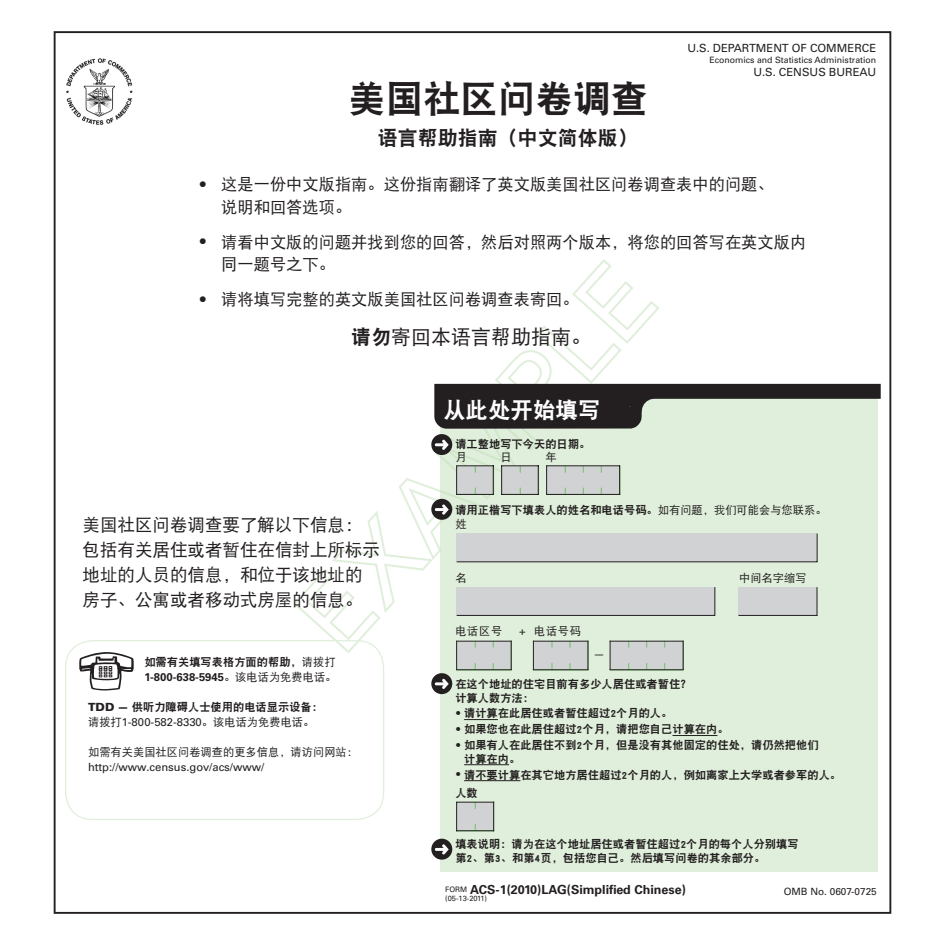
<style>
.page{position:relative;width:945px;height:945px;background:#fff}
.page>*{position:absolute;margin:0;border:0;box-sizing:border-box;transform-origin:0 0}
.t1{font:37.5px "DFP Hei W9";color:#231f20}
.t2{font:22.5px "DFP Hei W9";color:#fff}
.t3{font:20px "DFP Hei W9";color:#231f20}
.t4{font:20px "DFP Hei W5";color:#231f20}
.t5{font:17.5px/25px "DFP Hei W5";color:#231f20}
.t6{font:16.25px/22.5px "DFP Hei W5";color:#231f20}
.t7{font:700 12.5px "Univers LT Std";color:#231f20}
.t8{font:11.25px/13.2px "DFP Hei W9";color:#231f20}
.t9{font:11.25px "Univers LT Std";color:#231f20}
.t10{font:11.25px "DFP Hei W5";color:#231f20}
.t11{font:700 11.25px "Univers LT Std";color:#231f20}
.t12{font:10px "Univers LT Std";color:#231f20}
.t13{font:8.75px "Univers LT Std";color:#231f20}
.t14{font:7.5px "Univers LT Std";letter-spacing:-.035em;color:#231f20}
.s1{font-family:"Helvetica Neue LT Std";font-weight:700;font-style:italic}
.s2{font-family:"DFP Hei W9"}
.s3{font-family:"DFP Hei W5"}
.s4{font-family:"DFP Hei W5";font-weight:400}
.s5{font-family:"Univers LT Std";font-weight:900}
.s6{font-family:"Univers LT Std"}
.s7{font-weight:400;font-size:7.5px}
</style>
<div class="page">
<div style="left:440px;top:397px;width:438px;height:475px;background:#e0efdb"></div>
<svg style="left:293px;top:259px;width:366px;height:394px"></svg>
<div style="left:65px;top:640px;width:319px;height:180px;border:1px solid #e0efdb;border-radius:27px"></div>
<svg style="left:431px;top:434px;width:21px;height:21px"></svg>
<div style="left:431px;top:673px;width:21px;height:21px;background:#231f20;border-radius:50%"></div>
<svg style="left:435px;top:679px;width:14px;height:10px"></svg>
<div style="left:431px;top:839px;width:21px;height:21px;background:#231f20;border-radius:50%"></div>
<svg style="left:435px;top:844px;width:14px;height:11px"></svg>
<hr style="left:457px;top:562px;width:360px;height:1px;background:#231f20">
<div style="left:457px;top:587px;width:258px;height:28px;background:#d1d2d4"></div>
<hr style="left:457px;top:615px;width:258px;height:1px;background:#231f20">
<svg style="left:715px;top:587px;width:1px;height:28px"></svg>
<div style="left:738px;top:587px;width:79px;height:28px;background:#d1d2d4"></div>
<hr style="left:738px;top:615px;width:79px;height:1px;background:#231f20">
<svg style="left:817px;top:587px;width:1px;height:28px"></svg>
<svg style="left:431px;top:499px;width:21px;height:21px"></svg>
<hr style="left:464px;top:719px;width:34px;height:1px;background:#231f20">
<hr style="left:672px;top:735px;width:45px;height:1px;background:#231f20">
<hr style="left:464px;top:764px;width:45px;height:1px;background:#231f20">
<hr style="left:464px;top:780px;width:56px;height:1px;background:#231f20">
<img style="left:73px;top:645px;width:61px;height:46px">
<img style="left:66px;top:58px;width:67px;height:67px">
<svg style="left:434px;top:384px;width:447px;height:178px"></svg>
<hr style="left:502px;top:494px;width:36px;height:1px;background:#231f20">
<hr style="left:502px;top:466px;width:36px;height:1px;background:#231f20">
<div style="left:610px;top:641px;width:73px;height:29px;background:#d1d2d4"></div>
<hr style="left:610px;top:670px;width:74px;height:1px;background:#6fc165">
<svg style="left:683px;top:641px;width:1px;height:29px"></svg>
<svg style="left:610px;top:642px;width:1px;height:27px"></svg>
<div style="left:533px;top:641px;width:55px;height:29px;background:#d1d2d4"></div>
<hr style="left:533px;top:670px;width:56px;height:1px;background:#6fc165">
<svg style="left:588px;top:641px;width:1px;height:29px"></svg>
<svg style="left:533px;top:642px;width:1px;height:27px"></svg>
<hr style="left:610px;top:641px;width:73px;height:1px;background:#231f20">
<hr style="left:610px;top:669px;width:73px;height:1px;background:#231f20">
<hr style="left:533px;top:669px;width:55px;height:1px;background:#231f20">
<hr style="left:533px;top:641px;width:55px;height:1px;background:#231f20">
<div style="left:457px;top:802px;width:37px;height:29px;background:#d1d2d4"></div>
<hr style="left:457px;top:831px;width:37px;height:1px;background:#6fc165">
<svg style="left:456px;top:802px;width:1px;height:29px"></svg>
<svg style="left:493px;top:803px;width:1px;height:27px"></svg>
<hr style="left:457px;top:802px;width:37px;height:1px;background:#231f20">
<hr style="left:457px;top:830px;width:37px;height:1px;background:#231f20">
<div style="left:457px;top:641px;width:54px;height:29px;background:#d1d2d4"></div>
<hr style="left:457px;top:670px;width:55px;height:1px;background:#6fc165">
<svg style="left:511px;top:641px;width:1px;height:29px"></svg>
<svg style="left:456px;top:641px;width:1px;height:29px"></svg>
<hr style="left:457px;top:669px;width:54px;height:1px;background:#231f20">
<hr style="left:457px;top:641px;width:54px;height:1px;background:#231f20">
<p class="t9" style="left:688px;top:41px;width:190px">U.S. DEPARTMENT OF COMMERCE</p>
<p class="t13" style="left:709px;top:55px;width:168px">Economics and Statistics Administration</p>
<p class="t9" style="left:754px;top:65px;width:124px">U.S. CENSUS BUREAU</p>
<h1 class="t1" style="left:348px;top:78px;width:301px">美国社区问卷调查</h1>
<h3 class="t3" style="left:378px;top:127px;width:261px">语言帮助指南（中文简体版）</h3>
<h3 class="t6" style="left:221px;top:173px;width:554px;text-indent:-23px"><span class="s1">•</span> 这是一份中文版指南。这份指南翻译了英文版美国社区问卷调查表中的问题、说明和回答选项。</h3>
<h3 class="t6" style="left:221px;top:231px;width:587px;text-indent:-23px"><span class="s1">•</span> 请看中文版的问题并找到您的回答，然后对照两个版本，将您的回答写在英文版内同一题号之下。</h3>
<h3 class="t6" style="left:199px;top:288px;width:382px"><span class="s1">•</span> 请将填写完整的英文版美国社区问卷调查表寄回。</h3>
<h3 class="t4" style="left:351px;top:326px;width:241px"><span class="s2">请勿</span>寄回本语言帮助指南。</h3>
<h2 class="t2" style="left:443px;top:398px;width:159px">从此处开始填写</h2>
<h3 class="t5" style="left:82px;top:512px;width:299px">美国社区问卷调查要了解以下信息：包括有关居住或者暂住在信封上所标示地址的人员的信息，和位于该地址的房子、公寓或者移动式房屋的信息。</h3>
<p class="t8" style="left:144px;top:655px;width:193px">如需有关填写表格方面的帮助，<span class="s3">请拨打</span></p>
<p class="t11" style="left:144px;top:670px;width:194px">1-800-638-5945<span class="s4">。该电话为免费电话。</span></p>
<p class="t8" style="left:88px;top:700px;width:237px"><span class="s5">TDD —</span> 供听力障碍人士使用的电话显示设备：</p>
<p class="t9" style="left:88px;top:715px;width:228px"><span class="s3">请拨打</span>1-800-582-8330<span class="s3">。该电话为免费电话。</span></p>
<p class="t10" style="left:88px;top:746px;width:271px">如需有关美国社区问卷调查的更多信息，请访问网站：</p>
<p class="t9" style="left:88px;top:760px;width:178px">http://www.census.gov/acs/www/</p>
<p class="t8" style="left:455px;top:437px;width:136px">请工整地写下今天的日期。</p>
<p class="t10" style="left:455px;top:451px;width:13px">月</p>
<p class="t10" style="left:500px;top:451px;width:13px">日</p>
<p class="t10" style="left:545px;top:451px;width:13px">年</p>
<p class="t8" style="left:455px;top:503px;width:373px">请用正楷写下填表人的姓名和电话号码。<span class="s3">如有问题，我们可能会与您联系。</span></p>
<p class="t10" style="left:455px;top:518px;width:13px">姓</p>
<p class="t10" style="left:455px;top:572px;width:13px">名</p>
<p class="t10" style="left:739px;top:572px;width:69px">中间名字缩写</p>
<p class="t10" style="left:455px;top:625px;width:49px">电话区号</p>
<p class="t10" style="left:519px;top:625px;width:63px"><span class="s6">+</span> 电话号码</p>
<p class="t9" style="left:593px;top:648px;width:13px">—</p>
<p class="t8" style="left:455px;top:677px;width:238px">在这个地址的住宅目前有多少人居住或者暂住？计算人数方法：</p>
<p class="t8" style="left:455px;top:707px;width:219px"><span class="s1">•</span> 请计算在此居住或者暂住超过2个月的人。</p>
<p class="t8" style="left:455px;top:723px;width:275px"><span class="s1">•</span> 如果您也在此居住超过2个月，请把您自己计算在内。</p>
<p class="t8" style="left:464px;top:739px;width:356px;text-indent:-9px"><span class="s1">•</span> 如果有人在此居住不到2个月，但是没有其他固定的住处，请仍然把他们计算在内。</p>
<p class="t8" style="left:455px;top:765px;width:387px;line-height:18.5px"><span class="s1">•</span> 请不要计算在其它地方居住超过2个月的人，例如离家上大学或者参军的人。人数</p>
<p class="t8" style="left:455px;top:838px;width:345px">填表说明：请为在这个地址居住或者暂住超过2个月的每个人分别填写第2、第3、和第4页，包括您自己。然后填写问卷的其余部分。</p>
<p class="t7" style="left:445px;top:882px;width:242px"><span class="s7">FORM</span> ACS-1(2010)LAG(Simplified Chinese)</p>
<p class="t14" style="left:445px;top:894px;width:43px">(05-13-2011)</p>
<p class="t12" style="left:784px;top:885px;width:95px">OMB No. 0607-0725</p>
</div>
